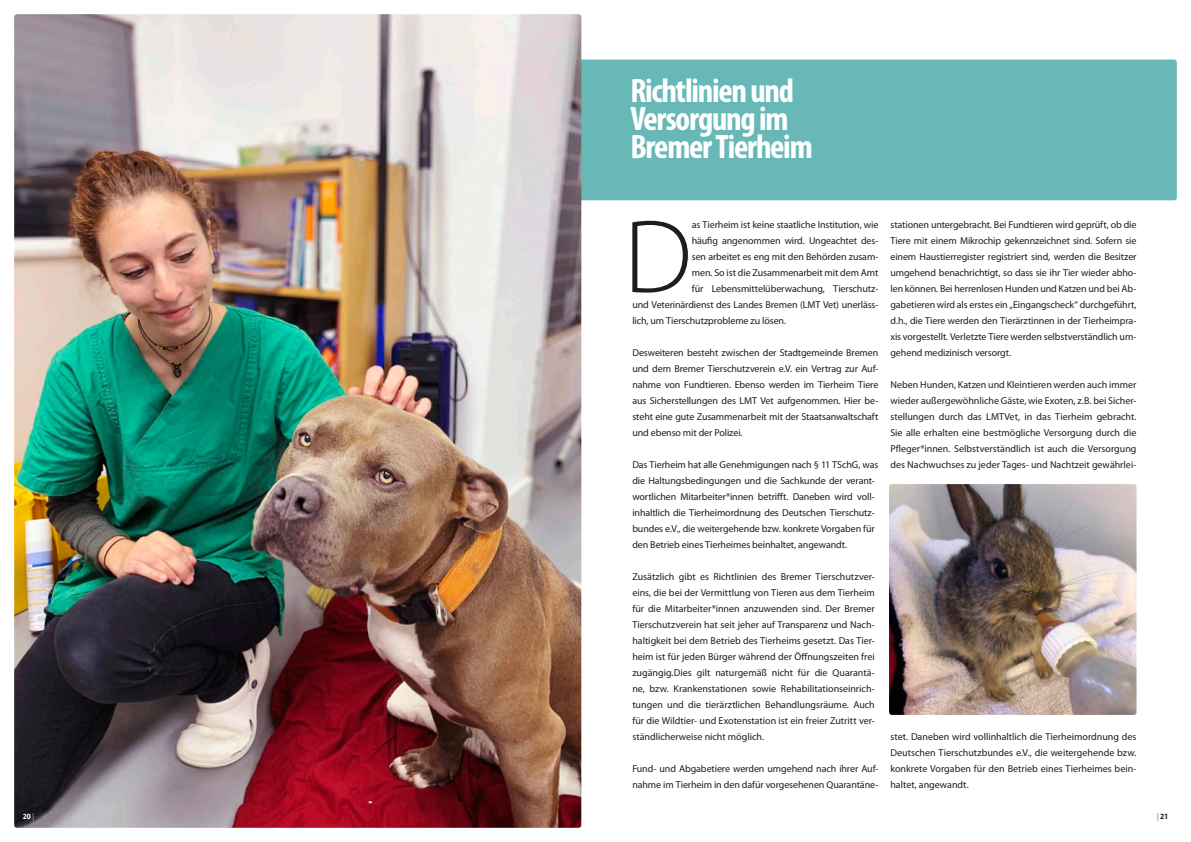
<style>
.page{position:relative;width:1191px;height:842px;background:#fff}
.page>*{position:absolute;margin:0;border:0;box-sizing:border-box;transform-origin:0 0}
.t1{font:300 105px "Myriad Pro";color:#1d1d1b}
.t2{font:700 condensed 34px/28px "Myriad Pro";letter-spacing:-.035em;color:#fff}
.t3{font:10px/16px "Myriad Pro";letter-spacing:-.01em;color:#1d1d1b;text-align:justify}
.t4{font:700 semi-condensed 8px "Myriad Pro";color:#fff}
.t5{font:700 semi-condensed 8px "Myriad Pro";color:#1d1d1b}
.s1{font-weight:300}
</style>
<div class="page">
<div style="left:558px;top:60px;width:618px;height:140px;background:#69b8b8;border-radius:3px"></div>
<img style="left:14px;top:14px;width:567px;height:814px">
<img style="left:889px;top:484px;width:247px;height:231px">
<h2 class="t2" style="left:630px;top:77px;width:184px">Richtlinien und<br>Versorgung im<br>Bremer Tierheim</h2>
<h1 class="t1" style="left:624px;top:216px;width:69px">D</h1>
<p class="t3" style="left:692px;top:217px;width:188px">as Tierheim ist keine staatliche Institution, wie</p>
<p class="t3" style="left:692px;top:233px;width:188px">häufig angenommen wird. Ungeachtet des-</p>
<p class="t3" style="left:692px;top:249px;width:188px">sen arbeitet es eng mit den Behörden zusam-</p>
<p class="t3" style="left:692px;top:265px;width:188px">men. So ist die Zusammenarbeit mit dem Amt</p>
<p class="t3" style="left:692px;top:281px;width:188px">für Lebensmittelüberwachung, Tierschutz-</p>
<p class="t3" style="left:632px;top:297px;width:248px">und Veterinärdienst des Landes Bremen (LMT Vet) unerläss-</p>
<p class="t3" style="left:632px;top:313px;width:155px">lich, um Tierschutzprobleme zu lösen.</p>
<p class="t3" style="left:632px;top:345px;width:248px">Desweiteren besteht zwischen der Stadtgemeinde Bremen und dem Bremer Tierschutzverein e.V. ein Vertrag zur Auf&shy;nahme von Fundtieren. Ebenso werden im Tierheim Tiere aus Sicherstellungen des LMT Vet aufgenommen. Hier be&shy;steht eine gute Zusammenarbeit mit der Staatsanwaltschaft und ebenso mit der Polizei.</p>
<p class="t3" style="left:632px;top:457px;width:247px;text-align:left">Das Tierheim hat alle Genehmigungen nach § 11 TSchG, was die Haltungsbedingungen und die Sachkunde der verant&shy;wortlichen Mitarbeiter*innen betrifft. Daneben wird voll&shy;inhaltlich die Tierheimordnung des Deutschen Tierschutz&shy;bundes e.V., die weitergehende bzw. konkrete Vorgaben für den Betrieb eines Tierheimes beinhaltet, angewandt.</p>
<p class="t3" style="left:632px;top:569px;width:244px">Zusätzlich gibt es Richtlinien des Bremer Tierschutzver&shy;eins, die bei der Vermittlung von Tieren aus dem Tierheim für die Mitarbeiter*innen anzuwenden sind. Der Bremer Tierschutzverein hat seit jeher auf Transparenz und Nach&shy;haltigkeit bei dem Betrieb des Tierheims gesetzt. Das Tier&shy;heim ist für jeden Bürger während der Öffnungszeiten frei zugängig.Dies gilt naturgemäß nicht für die Quarantä&shy;ne, bzw. Krankenstationen sowie Rehabilitationseinrich&shy;tungen und die tierärztlichen Behandlungsräume. Auch für die Wildtier- und Exotenstation ist ein freier Zutritt ver&shy;ständlicherweise nicht möglich.</p>
<p class="t3" style="left:632px;top:761px;width:248px">Fund- und Abgabetiere werden umgehend nach ihrer Auf&shy;nahme im Tierheim in den dafür vorgesehenen Quarantäne-</p>
<p class="t3" style="left:890px;top:217px;width:248px">stationen untergebracht. Bei Fundtieren wird geprüft, ob die Tiere mit einem Mikrochip gekennzeichnet sind. Sofern sie einem Haustierregister registriert sind, werden die Besitzer umgehend benachrichtigt, so dass sie ihr Tier wieder abho&shy;len können. Bei herrenlosen Hunden und Katzen und bei Ab&shy;gabetieren wird als erstes ein „Eingangscheck“ durchgeführt, d.h., die Tiere werden den Tierärztinnen in der Tierheimpra&shy;xis vorgestellt. Verletzte Tiere werden selbstverständlich um&shy;gehend medizinisch versorgt.</p>
<p class="t3" style="left:890px;top:377px;width:247px">Neben Hunden, Katzen und Kleintieren werden auch immer wieder außergewöhnliche Gäste, wie Exoten, z.B. bei Sicher&shy;stellungen durch das LMTVet, in das Tierheim gebracht.<br>Sie alle erhalten eine bestmögliche Versorgung durch die Pfleger*innen. Selbstverständlich ist auch die Versorgung des Nachwuchses zu jeder Tages- und Nachtzeit gewährlei-</p>
<p class="t3" style="left:890px;top:729px;width:247px">stet. Daneben wird vollinhaltlich die Tierheimordnung des Deutschen Tierschutzbundes e.V., die weitergehende bzw. konkrete Vorgaben für den Betrieb eines Tierheimes bein&shy;haltet, angewandt.</p>
<p class="t4" style="left:23px;top:812px;width:13px">20 <span class="s1">|</span></p>
<p class="t5" style="left:1157px;top:812px;width:13px"><span class="s1">|</span> 21</p>
</div>
